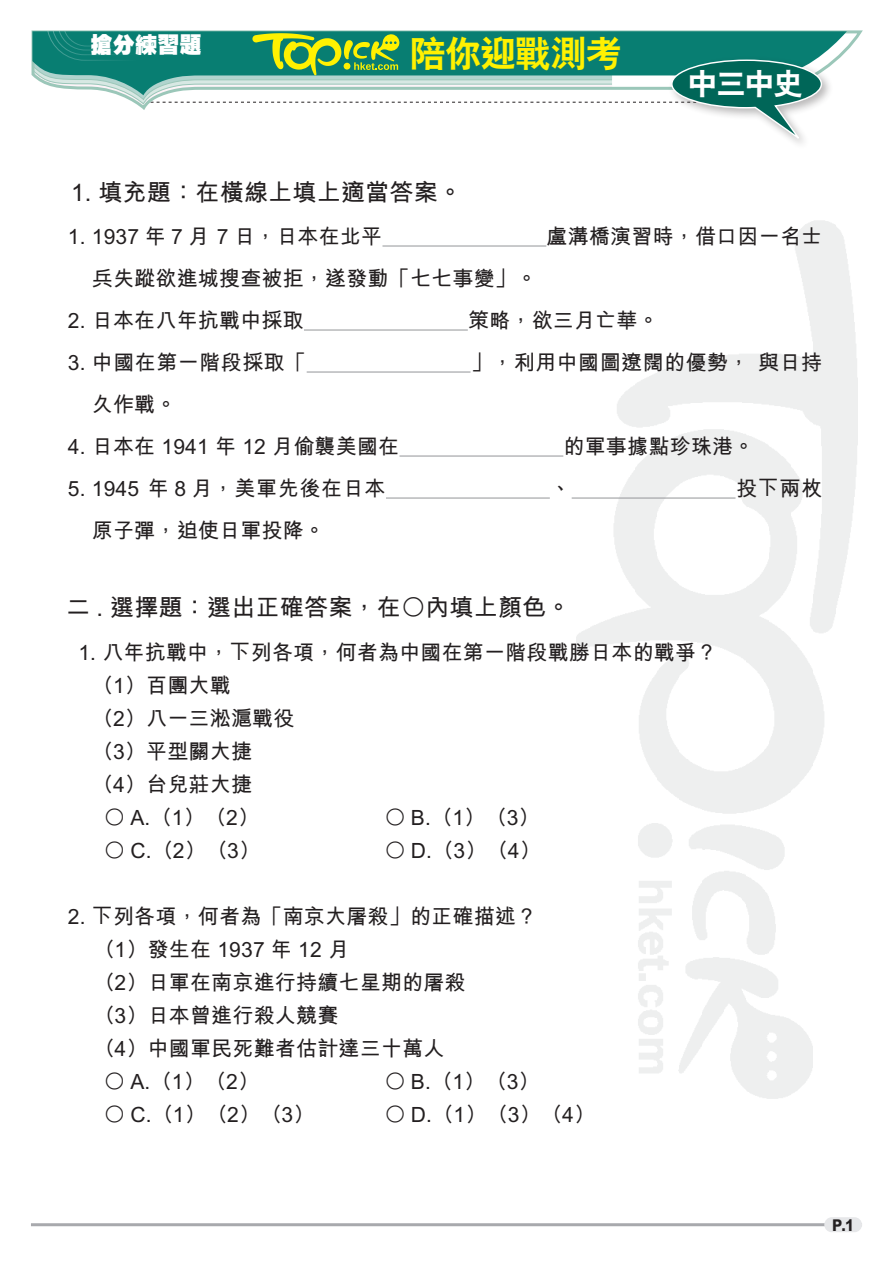
<style>
.page{position:relative;width:893px;height:1263px;background:#fff}
.page>*{position:absolute;margin:0;border:0;box-sizing:border-box;transform-origin:0 0}
.小題eq{font:36px "C Hei 2 Xbold HKSCS";letter-spacing:-.025em;color:#fff101}
.內文{font:30px "C Hei 2 Xbold HKSCS";color:#fff}
.Ex_Questions{font:24px "M Hei Bold HKSCS";letter-spacing:.01em;color:#231f20}
.小題{font:22.2px "C Hei Ultra Bold HKSCS";color:#fff}
.Ex_Questions-2{font:21px "M Hei Bold HKSCS";letter-spacing:.01em;color:#231f20}
.Ex_Questions-3{font:21px "M Hei Bold HKSCS";letter-spacing:.03em;color:#231f20}
.t1{font:16.2px "M Hei Xbold HKSCS";color:#231f20;scale:.9 1}
</style>
<div class="page">
<svg style="left:823px;top:31px;width:24px;height:32px"></svg>
<div style="left:668px;top:56px;width:166px;height:94px;background:#231f20;opacity:.32"></div>
<svg style="left:31px;top:30px;width:792px;height:114px"></svg>
<hr style="left:31px;top:1223px;width:831px;height:3px;background:#a8a9ad">
<div style="left:824px;top:1217px;width:38px;height:15px;background:#e6e7e9;border-radius:7px"></div>
<hr style="left:382px;top:246px;width:164px;height:1px;background:#939598">
<hr style="left:304px;top:330px;width:164px;height:1px;background:#939598">
<hr style="left:307px;top:372px;width:163px;height:1px;background:#939598">
<hr style="left:399px;top:456px;width:164px;height:1px;background:#939598">
<hr style="left:386px;top:498px;width:164px;height:1px;background:#939598">
<hr style="left:572px;top:498px;width:163px;height:1px;background:#939598">
<p class="小題" style="left:91px;top:30px;width:113px">搶分練習題</p>
<p class="小題eq" style="left:410px;top:30px;width:213px">陪你迎戰測考</p>
<p class="Ex_Questions" style="left:71px;top:175px;width:392px">1. 填充題：在橫線上填上適當答案。</p>
<p class="內文" style="left:688px;top:64px;width:117px">中三中史</p>
<p class="Ex_Questions-2" style="left:68px;top:221px;width:316px">1. 1937 年 7 月 7 日，日本在北平</p>
<p class="Ex_Questions-2" style="left:547px;top:221px;width:277px">盧溝橋演習時，借口因一名士</p>
<p class="Ex_Questions-2" style="left:92px;top:263px;width:447px">兵失蹤欲進城搜查被拒，遂發動「七七事變」。</p>
<p class="Ex_Questions-2" style="left:68px;top:305px;width:237px">2. 日本在八年抗戰中採取</p>
<p class="Ex_Questions-2" style="left:468px;top:305px;width:192px">策略，欲三月亡華。</p>
<p class="Ex_Questions-2" style="left:68px;top:347px;width:240px">3. 中國在第一階段採取「</p>
<p class="Ex_Questions-2" style="left:471px;top:347px;width:352px">」，利用中國圖遼闊的優勢， 與日持</p>
<p class="Ex_Questions-2" style="left:92px;top:389px;width:86px">久作戰。</p>
<p class="Ex_Questions-2" style="left:68px;top:431px;width:333px">4. 日本在 1941 年 12 月偷襲美國在</p>
<p class="Ex_Questions-2" style="left:564px;top:431px;width:192px">的軍事據點珍珠港。</p>
<p class="Ex_Questions-3" style="left:68px;top:473px;width:319px">5. 1945 年 8 月，美軍先後在日本</p>
<p class="Ex_Questions-2" style="left:550px;top:473px;width:22px">、</p>
<p class="Ex_Questions-2" style="left:736px;top:473px;width:87px">投下兩枚</p>
<p class="Ex_Questions-2" style="left:92px;top:515px;width:235px">原子彈，迫使日軍投降。</p>
<p class="Ex_Questions" style="left:66px;top:590px;width:506px">二 . 選擇題：選出正確答案，在〇內填上顏色。</p>
<p class="Ex_Questions-2" style="left:78px;top:637px;width:640px">1. 八年抗戰中，下列各項，何者為中國在第一階段戰勝日本的戰爭？</p>
<p class="Ex_Questions-2" style="left:92px;top:670px;width:140px">（1）百團大戰</p>
<p class="Ex_Questions-2" style="left:92px;top:703px;width:204px">（2）八一三淞滬戰役</p>
<p class="Ex_Questions-2" style="left:92px;top:736px;width:162px">（3）平型關大捷</p>
<p class="Ex_Questions-2" style="left:92px;top:769px;width:162px">（4）台兒莊大捷</p>
<p class="Ex_Questions-2" style="left:104px;top:802px;width:157px">〇 A.（1）（2）</p>
<p class="Ex_Questions-2" style="left:384px;top:802px;width:157px">〇 B.（1）（3）</p>
<p class="Ex_Questions-2" style="left:104px;top:835px;width:158px">〇 C.（2）（3）</p>
<p class="Ex_Questions-2" style="left:384px;top:835px;width:158px">〇 D.（3）（4）</p>
<p class="Ex_Questions-2" style="left:68px;top:901px;width:471px">2. 下列各項，何者為「南京大屠殺」的正確描述？</p>
<p class="Ex_Questions-2" style="left:93px;top:934px;width:257px">（1）發生在 1937 年 12 月</p>
<p class="Ex_Questions-2" style="left:93px;top:967px;width:374px">（2）日軍在南京進行持續七星期的屠殺</p>
<p class="Ex_Questions-2" style="left:93px;top:1000px;width:246px">（3）日本曾進行殺人競賽</p>
<p class="Ex_Questions-2" style="left:93px;top:1033px;width:353px">（4）中國軍民死難者估計達三十萬人</p>
<p class="Ex_Questions-2" style="left:104px;top:1066px;width:157px">〇 A.（1）（2）</p>
<p class="Ex_Questions-2" style="left:384px;top:1066px;width:157px">〇 B.（1）（3）</p>
<p class="Ex_Questions-2" style="left:104px;top:1099px;width:212px">〇 C.（1）（2）（3）</p>
<p class="Ex_Questions-2" style="left:384px;top:1099px;width:212px">〇 D.（1）（3）（4）</p>
<p class="t1" style="left:832px;top:1214px;width:26px">P.1</p>
</div>
